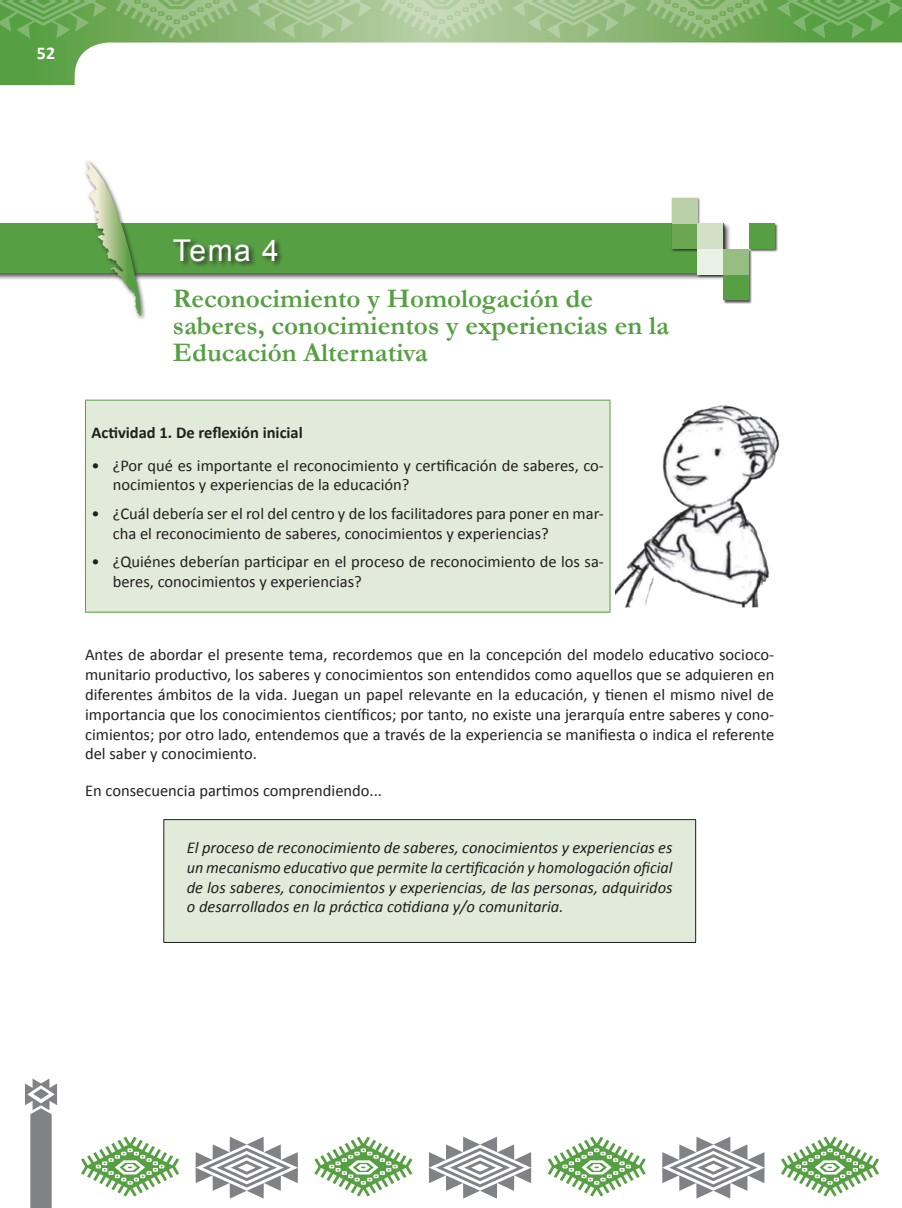
<style>
.page{position:relative;width:902px;height:1208px;background:#fff}
.page>*{position:absolute;margin:0;border:0;box-sizing:border-box;transform-origin:0 0}
._00_Título{font:30px "Arial";color:#fff}
.Titulo_Tema{font:700 27px/27px "Garamond";color:#579f43}
.t1{font:700 18px "Calibri";color:#fff}
._01_Texto_principal{font:16.5px/19.8px "Calibri";color:#231f20;text-align:justify}
._02_texto_tab1_cuadr{font:16.5px/19.8px "Calibri";color:#231f20}
._01_texto_recua{font:italic 16.5px/19.8px "Calibri";color:#231f20;text-align:justify}
._01_tí_activi{font:700 16.5px "Calibri";color:#231f20}
</style>
<div class="page">
<svg style="left:0;top:0;width:901px;height:85px"></svg>
<svg style="left:25px;top:1078px;width:32px;height:130px"></svg>
<svg style="left:81px;top:1136px;width:98px;height:60px"></svg>
<svg style="left:314px;top:1136px;width:98px;height:60px"></svg>
<svg style="left:547px;top:1136px;width:98px;height:60px"></svg>
<svg style="left:781px;top:1136px;width:98px;height:60px"></svg>
<svg style="left:195px;top:1136px;width:103px;height:62px"></svg>
<svg style="left:429px;top:1136px;width:102px;height:62px"></svg>
<svg style="left:662px;top:1136px;width:102px;height:62px"></svg>
<svg style="left:381px;top:0;width:122px;height:39px;background:#b8d0a8"></svg>
<svg style="left:116px;top:0;width:122px;height:39px;background:#88b571"></svg>
<svg style="left:645px;top:0;width:123px;height:39px;background:#83b36b"></svg>
<svg style="left:247px;top:0;width:125px;height:39px;background:#a3c38f"></svg>
<svg style="left:0;top:0;width:107px;height:39px;background:#6aa855"></svg>
<svg style="left:776px;top:0;width:125px;height:39px;background:#64a651"></svg>
<svg style="left:512px;top:0;width:125px;height:39px;background:#9ec18a"></svg>
<div style="left:85px;top:400px;width:525px;height:212px;background:#e2ebda"></div>
<hr style="left:85px;top:400px;width:1px;height:212px;background:#579f43">
<hr style="left:85px;top:400px;width:525px;height:1px;background:#579f43">
<hr style="left:609px;top:400px;width:1px;height:212px;background:#579f43">
<hr style="left:85px;top:612px;width:525px;height:1px;background:#579f43">
<div style="left:164px;top:819px;width:531px;height:123px;background:#e2ebda"></div>
<hr style="left:163px;top:819px;width:533px;height:1px;background:#231f20">
<hr style="left:163px;top:942px;width:533px;height:1px;background:#231f20">
<hr style="left:163px;top:820px;width:1px;height:122px;background:#231f20">
<hr style="left:695px;top:820px;width:1px;height:122px;background:#231f20">
<div style="left:0;top:222px;width:730px;height:59px;background:#231f20;opacity:.75"></div>
<div style="left:0;top:223px;width:723px;height:50px;background:#579f43"></div>
<div style="left:671px;top:197px;width:106px;height:107px;background:#231f20;opacity:.75"></div>
<div style="left:723px;top:275px;width:25px;height:25px;background:#579f43"></div>
<div style="left:697px;top:249px;width:26px;height:26px;background:#eaf1e5"></div>
<div style="left:672px;top:223px;width:25px;height:26px;background:#6aa650"></div>
<div style="left:748px;top:223px;width:26px;height:26px;background:#579f43"></div>
<div style="left:697px;top:223px;width:26px;height:26px;background:#d0dfc5"></div>
<div style="left:723px;top:249px;width:25px;height:26px;background:#98bd83"></div>
<div style="left:672px;top:198px;width:25px;height:25px;background:#b9d0a8"></div>
<div style="left:82px;top:159px;width:65px;height:162px;background:#231f20;opacity:.75"></div>
<svg style="left:85px;top:162px;width:56px;height:154px"></svg>
<div style="left:172px;top:238px;width:113px;height:30px;background:#231f20;opacity:.75"></div>
<img style="left:615px;top:405px;width:165px;height:202px">
<p class="t1" style="left:37px;top:41px;width:20px">52</p>
<p class="_00_Título" style="left:173px;top:231px;width:107px">Tema 4</p>
<p class="Titulo_Tema" style="left:173px;top:284px;width:497px">Reconocimiento y Homologación de saberes, conocimientos y experiencias en la<br>Educación Alternativa</p>
<p class="_01_tí_activi" style="left:91px;top:422px;width:213px">Actividad 1. De reflexión inicial</p>
<p class="_02_texto_tab1_cuadr" style="left:113px;top:455px;width:492px;text-indent:-21px">• ¿Por qué es importante el reconocimiento y certificación de saberes, co&shy;nocimientos y experiencias de la educación?</p>
<p class="_02_texto_tab1_cuadr" style="left:113px;top:503px;width:492px;text-indent:-21px">• ¿Cuál debería ser el rol del centro y de los facilitadores para poner en mar&shy;cha el reconocimiento de saberes, conocimientos y experiencias?</p>
<p class="_02_texto_tab1_cuadr" style="left:113px;top:551px;width:492px;text-indent:-21px">• ¿Quiénes deberían participar en el proceso de reconocimiento de los sa&shy;beres, conocimientos y experiencias?</p>
<p class="_01_Texto_principal" style="left:85px;top:645px;width:690px">Antes de abordar el presente tema, recordemos que en la concepción del modelo educativo socioco&shy;munitario productivo, los saberes y conocimientos son entendidos como aquellos que se adquieren en diferentes ámbitos de la vida. Juegan un papel relevante en la educación, y tienen el mismo nivel de importancia que los conocimientos científicos; por tanto, no existe una jerarquía entre saberes y cono&shy;cimientos; por otro lado, entendemos que a través de la experiencia se manifiesta o indica el referente del saber y conocimiento.</p>
<p class="_01_Texto_principal" style="left:85px;top:781px;width:298px">En consecuencia partimos comprendiendo...</p>
<p class="_01_texto_recua" style="left:187px;top:837px;width:487px">El proceso de reconocimiento de saberes, conocimientos y experiencias es un mecanismo educativo que permite la certificación y homologación oficial de los saberes, conocimientos y experiencias, de las personas, adquiridos o desarrollados en la práctica cotidiana y/o comunitaria.</p>
</div>
